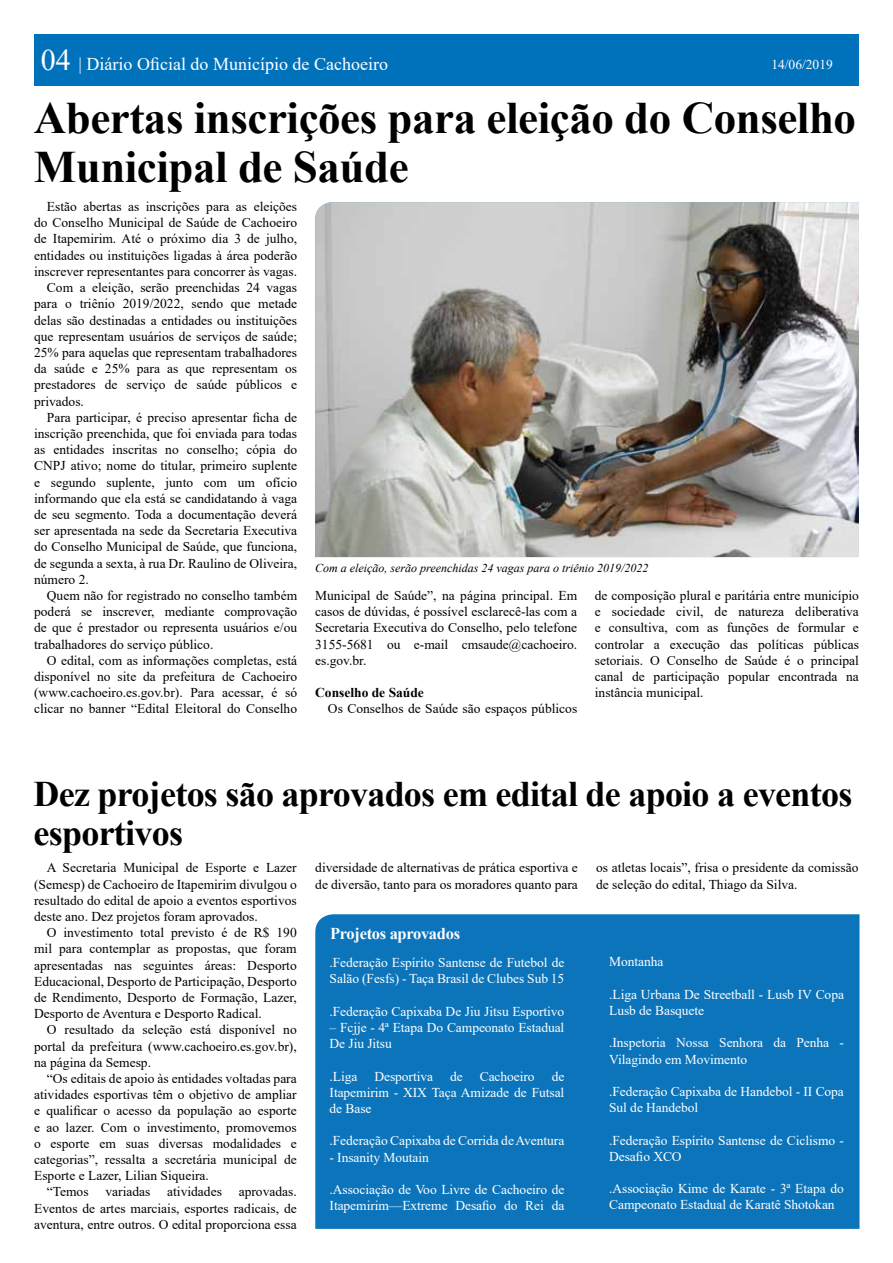
<style>
.page{position:relative;width:893px;height:1263px;background:#fff}
.page>*{position:absolute;margin:0;border:0;box-sizing:border-box;transform-origin:0 0}
.t1{font:700 45px/49.5px "Times New Roman";letter-spacing:-.01em;color:#000}
.t2{font:700 36px/39px "Times New Roman";letter-spacing:-.02em;color:#000}
.t3{font:18px "Times New Roman";color:#fff}
.t4{font:700 16.5px "Times New Roman";letter-spacing:-.02em;color:#fff}
.t5{font:13.5px/16.2px "Times New Roman";color:#000;text-align:justify}
.t6{font:13.5px/16.2px "Times New Roman";letter-spacing:-.005em;color:#fff}
.t7{font:700 13.5px "Times New Roman";color:#000}
.t8{font:italic 12px "Times New Roman";color:#000}
.s1{font-size:30px}
</style>
<div class="page">
<img style="left:315px;top:202px;width:544px;height:355px">
<div style="left:34px;top:34px;width:824px;height:52px;background:#0072bc"></div>
<div style="left:315px;top:914px;width:544px;height:315px;background:#0b74bb"></div>
<h3 class="t3" style="left:41px;top:51px;width:349px"><span class="s1">04</span> | Diário Oficial do Município de Cachoeiro</h3>
<p class="t6" style="left:771px;top:55px;width:63px">14/06/2019</p>
<h1 class="t1" style="left:34px;top:91px;width:824px">Abertas inscrições para eleição do Conselho<br>Municipal de Saúde</h1>
<p class="t5" style="left:47px;top:198px;width:252px">Estão abertas as inscrições para as eleições</p>
<p class="t5" style="left:34px;top:214px;width:264px">do Conselho Municipal de Saúde de Cachoeiro</p>
<p class="t5" style="left:34px;top:230px;width:264px">de Itapemirim. Até o próximo dia 3 de julho,</p>
<p class="t5" style="left:34px;top:247px;width:265px">entidades ou instituições ligadas à área poderão</p>
<p class="t5" style="left:34px;top:263px;width:265px">inscrever representantes para concorrer às vagas.</p>
<p class="t5" style="left:47px;top:279px;width:252px">Com a eleição, serão preenchidas 24 vagas</p>
<p class="t5" style="left:34px;top:295px;width:264px">para o triênio 2019/2022, sendo que metade</p>
<p class="t5" style="left:34px;top:311px;width:265px">delas são destinadas a entidades ou instituições</p>
<p class="t5" style="left:34px;top:328px;width:264px">que representam usuários de serviços de saúde;</p>
<p class="t5" style="left:34px;top:344px;width:264px">25% para aquelas que representam trabalhadores</p>
<p class="t5" style="left:34px;top:360px;width:264px">da saúde e 25% para as que representam os</p>
<p class="t5" style="left:34px;top:376px;width:264px">prestadores de serviço de saúde públicos e</p>
<p class="t5" style="left:34px;top:392px;width:51px">privados.</p>
<p class="t5" style="left:47px;top:409px;width:252px">Para participar, é preciso apresentar ficha de</p>
<p class="t5" style="left:34px;top:425px;width:265px">inscrição preenchida, que foi enviada para todas</p>
<p class="t5" style="left:34px;top:441px;width:264px">as entidades inscritas no conselho; cópia do</p>
<p class="t5" style="left:34px;top:457px;width:264px">CNPJ ativo; nome do titular, primeiro suplente</p>
<p class="t5" style="left:34px;top:473px;width:265px">e segundo suplente, junto com um ofício</p>
<p class="t5" style="left:34px;top:490px;width:264px">informando que ela está se candidatando à vaga</p>
<p class="t5" style="left:34px;top:506px;width:264px">de seu segmento. Toda a documentação deverá</p>
<p class="t5" style="left:34px;top:522px;width:264px">ser apresentada na sede da Secretaria Executiva</p>
<p class="t5" style="left:34px;top:538px;width:264px">do Conselho Municipal de Saúde, que funciona,</p>
<p class="t5" style="left:34px;top:554px;width:264px">de segunda a sexta, à rua Dr. Raulino de Oliveira,</p>
<p class="t5" style="left:34px;top:571px;width:56px">número 2.</p>
<p class="t5" style="left:47px;top:587px;width:252px">Quem não for registrado no conselho também</p>
<p class="t5" style="left:34px;top:603px;width:264px">poderá se inscrever, mediante comprovação</p>
<p class="t5" style="left:34px;top:619px;width:264px">de que é prestador ou representa usuários e/ou</p>
<p class="t5" style="left:34px;top:635px;width:181px">trabalhadores do serviço público.</p>
<p class="t5" style="left:47px;top:652px;width:252px">O edital, com as informações completas, está</p>
<p class="t5" style="left:34px;top:668px;width:264px">disponível no site da prefeitura de Cachoeiro</p>
<p class="t5" style="left:34px;top:684px;width:264px">(www.cachoeiro.es.gov.br). Para acessar, é só</p>
<p class="t5" style="left:34px;top:700px;width:264px">clicar no banner “Edital Eleitoral do Conselho</p>
<p class="t8" style="left:315px;top:560px;width:335px">Com a eleição, serão preenchidas 24 vagas para o triênio 2019/2022</p>
<p class="t5" style="left:315px;top:587px;width:264px">Municipal de Saúde”, na página principal. Em casos de dúvidas, é possível esclarecê-las com a Secretaria Executiva do Conselho, pelo telefone 3155-5681 ou e-mail cmsaude@cachoeiro. es.gov.br.</p>
<p class="t7" style="left:315px;top:683px;width:110px">Conselho de Saúde</p>
<p class="t5" style="left:328px;top:700px;width:251px">Os Conselhos de Saúde são espaços públicos</p>
<p class="t5" style="left:595px;top:587px;width:266px">de composição plural e paritária entre município e sociedade civil, de natureza deliberativa e consultiva, com as funções de formular e controlar a execução das políticas públicas setoriais. O Conselho de Saúde é o principal canal de participação popular encontrada na instância municipal.</p>
<h2 class="t2" style="left:34px;top:773px;width:820px">Dez projetos são aprovados em edital de apoio a eventos esportivos</h2>
<p class="t5" style="left:34px;top:859px;width:264px;text-indent:13px">A Secretaria Municipal de Esporte e Lazer (Semesp) de Cachoeiro de Itapemirim divulgou o resultado do edital de apoio a eventos esportivos deste ano. Dez projetos foram aprovados.</p>
<p class="t5" style="left:34px;top:924px;width:264px;text-indent:13px">O investimento total previsto é de R$ 190 mil para contemplar as propostas, que foram apresentadas nas seguintes áreas: Desporto Educacional, Desporto de Participação, Desporto de Rendimento, Desporto de Formação, Lazer, Desporto de Aventura e Desporto Radical.</p>
<p class="t5" style="left:34px;top:1021px;width:264px;text-indent:13px">O resultado da seleção está disponível no portal da prefeitura (www.cachoeiro.es.gov.br), na página da Semesp.</p>
<p class="t5" style="left:34px;top:1070px;width:264px;text-indent:13px">“Os editais de apoio às entidades voltadas para atividades esportivas têm o objetivo de ampliar e qualificar o acesso da população ao esporte e ao lazer. Com o investimento, promovemos o esporte em suas diversas modalidades e categorias”, ressalta a secretária municipal de Esporte e Lazer, Lilian Siqueira.</p>
<p class="t5" style="left:34px;top:1183px;width:264px;text-indent:13px">“Temos variadas atividades aprovadas.<br>Eventos de artes marciais, esportes radicais, de aventura, entre outros. O edital proporciona essa</p>
<p class="t5" style="left:596px;top:859px;width:264px">os atletas locais”, frisa o presidente da comissão de seleção do edital, Thiago da Silva.</p>
<p class="t5" style="left:315px;top:859px;width:264px">diversidade de alternativas de prática esportiva e de diversão, tanto para os moradores quanto para</p>
<p class="t4" style="left:330px;top:922px;width:131px">Projetos aprovados</p>
<p class="t6" style="left:609px;top:953px;width:56px">Montanha</p>
<p class="t6" style="left:609px;top:986px;width:236px">.Liga Urbana De Streetball - Lusb IV Copa<br>Lusb de Basquete</p>
<p class="t6" style="left:609px;top:1034px;width:236px">.Inspetoria Nossa Senhora da Penha -<br>Vilagindo em Movimento</p>
<p class="t6" style="left:609px;top:1083px;width:236px">.Federação Capixaba de Handebol - II Copa<br>Sul de Handebol</p>
<p class="t6" style="left:609px;top:1131px;width:236px">.Federação Espírito Santense de Ciclismo -<br>Desafio XCO</p>
<p class="t6" style="left:609px;top:1180px;width:236px">.Associação Kime de Karate - 3ª Etapa do<br>Campeonato Estadual de Karatê Shotokan</p>
<p class="t6" style="left:330px;top:954px;width:236px">.Federação Espírito Santense de Futebol de<br>Salão (Fesfs) - Taça Brasil de Clubes Sub 15</p>
<p class="t6" style="left:330px;top:1003px;width:236px">.Federação Capixaba De Jiu Jitsu Esportivo</p>
<p class="t6" style="left:330px;top:1019px;width:236px">– Fcjje - 4ª Etapa Do Campeonato Estadual<br>De Jiu Jitsu</p>
<p class="t6" style="left:330px;top:1067px;width:29px">.Liga</p>
<p class="t6" style="left:374px;top:1067px;width:60px">Desportiva</p>
<p class="t6" style="left:450px;top:1067px;width:14px">de</p>
<p class="t6" style="left:480px;top:1067px;width:56px">Cachoeiro</p>
<p class="t6" style="left:330px;top:1067px;width:236px;text-align:justify;text-indent:222px">de Itapemirim - XIX Taça Amizade de Futsal de Base</p>
<p class="t6" style="left:330px;top:1132px;width:236px">.Federação Capixaba de Corrida de Aventura</p>
<p class="t6" style="left:330px;top:1148px;width:101px">- Insanity Moutain</p>
<p class="t6" style="left:330px;top:1181px;width:236px">.Associação de Voo Livre de Cachoeiro de<br>Itapemirim—Extreme Desafio do Rei da</p>
</div>
